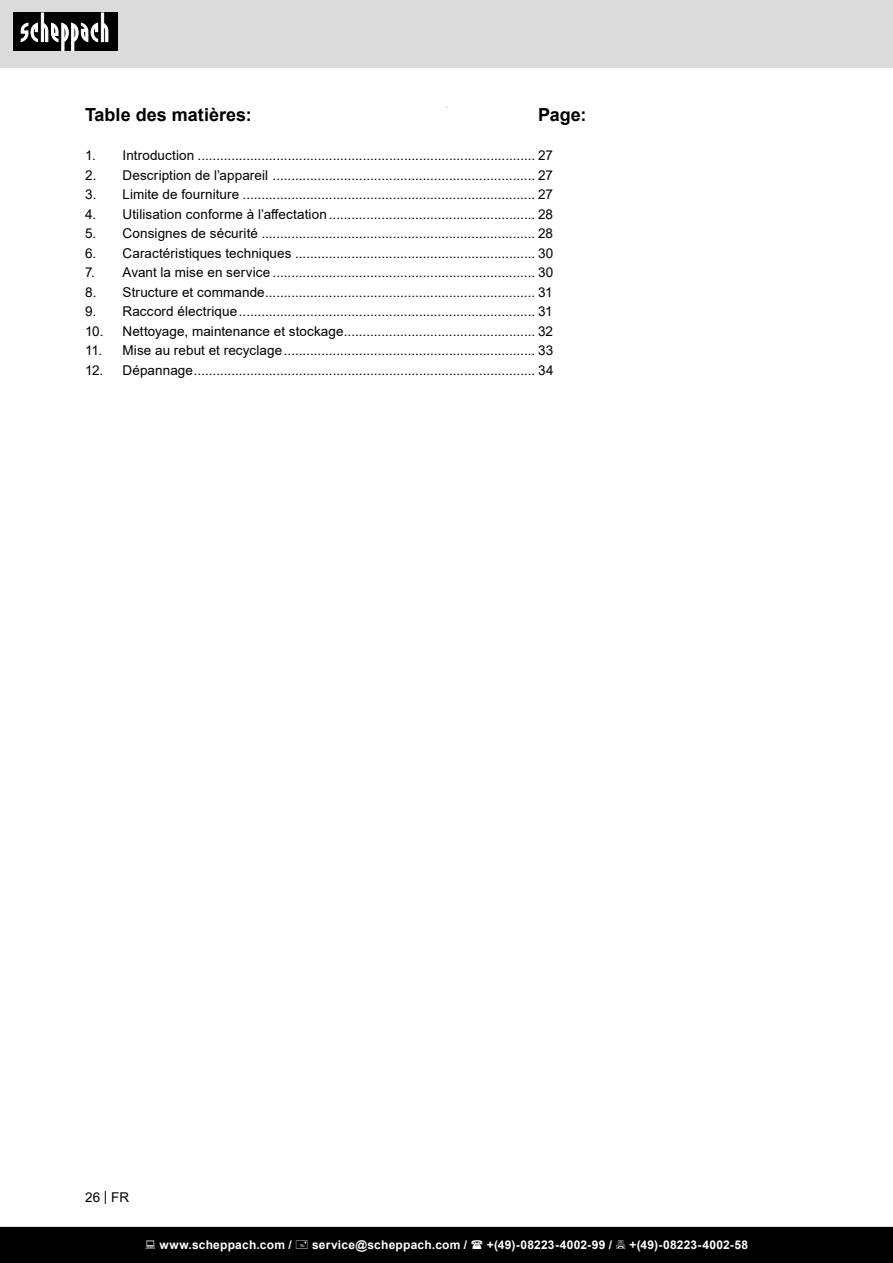
<style>
.page{position:relative;width:893px;height:1263px;background:#fff}
.page>*{position:absolute;margin:0;border:0;box-sizing:border-box;transform-origin:0 0}
.TOC_title{font:700 18px "Arial";color:#000}
.t1{font:13.5px "Arial";letter-spacing:.005em;color:#000}
.t2{font:700 12px "Arial";letter-spacing:.02em;color:#fff}
</style>
<div class="page">
<div style="left:0;top:0;width:893px;height:67px;background:#dbdbdb"></div>
<div style="left:13px;top:13px;width:105px;height:38px;background:#000"></div>
<svg style="left:21px;top:13px;width:87px;height:38px"></svg>
<hr style="left:446px;top:106px;width:1px;height:1051px;background:#c7c7c7">
<div style="left:85px;top:108px;width:723px;height:1049px;background:#fff"></div>
<div style="left:0;top:1227px;width:893px;height:36px;background:#000"></div>
<p class="TOC_title" style="left:85px;top:102px;width:168px">Table des matières:</p>
<p class="TOC_title" style="left:538px;top:102px;width:50px">Page:</p>
<p class="t1" style="left:85px;top:146px;width:470px">1. Introduction .......................................................................................... 27</p>
<p class="t1" style="left:85px;top:166px;width:470px">2. Description de l’appareil ...................................................................... 27</p>
<p class="t1" style="left:85px;top:185px;width:470px">3. Limite de fourniture .............................................................................. 27</p>
<p class="t1" style="left:85px;top:205px;width:470px">4. Utilisation conforme à l’affectation ....................................................... 28</p>
<p class="t1" style="left:85px;top:224px;width:470px">5. Consignes de sécurité ......................................................................... 28</p>
<p class="t1" style="left:85px;top:244px;width:470px">6. Caractéristiques techniques ................................................................ 30</p>
<p class="t1" style="left:85px;top:263px;width:470px">7. Avant la mise en service ...................................................................... 30</p>
<p class="t1" style="left:85px;top:283px;width:469px">8. Structure et commande........................................................................ 31</p>
<p class="t1" style="left:85px;top:302px;width:469px">9. Raccord électrique............................................................................... 31</p>
<p class="t1" style="left:85px;top:322px;width:470px">10. Nettoyage, maintenance et stockage................................................... 32</p>
<p class="t1" style="left:85px;top:341px;width:470px">11. Mise au rebut et recyclage................................................................... 33</p>
<p class="t1" style="left:85px;top:361px;width:470px">12. Dépannage........................................................................................... 34</p>
<p class="t1" style="left:85px;top:1188px;width:46px">26 | FR</p>
<p class="t2" style="left:159px;top:1236px;width:134px">www.scheppach.com /</p>
<p class="t2" style="left:312px;top:1236px;width:157px">service@scheppach.com /</p>
<p class="t2" style="left:487px;top:1236px;width:127px">+(49)-08223-4002-99 /</p>
<p class="t2" style="left:629px;top:1236px;width:120px">+(49)-08223-4002-58</p>
</div>
